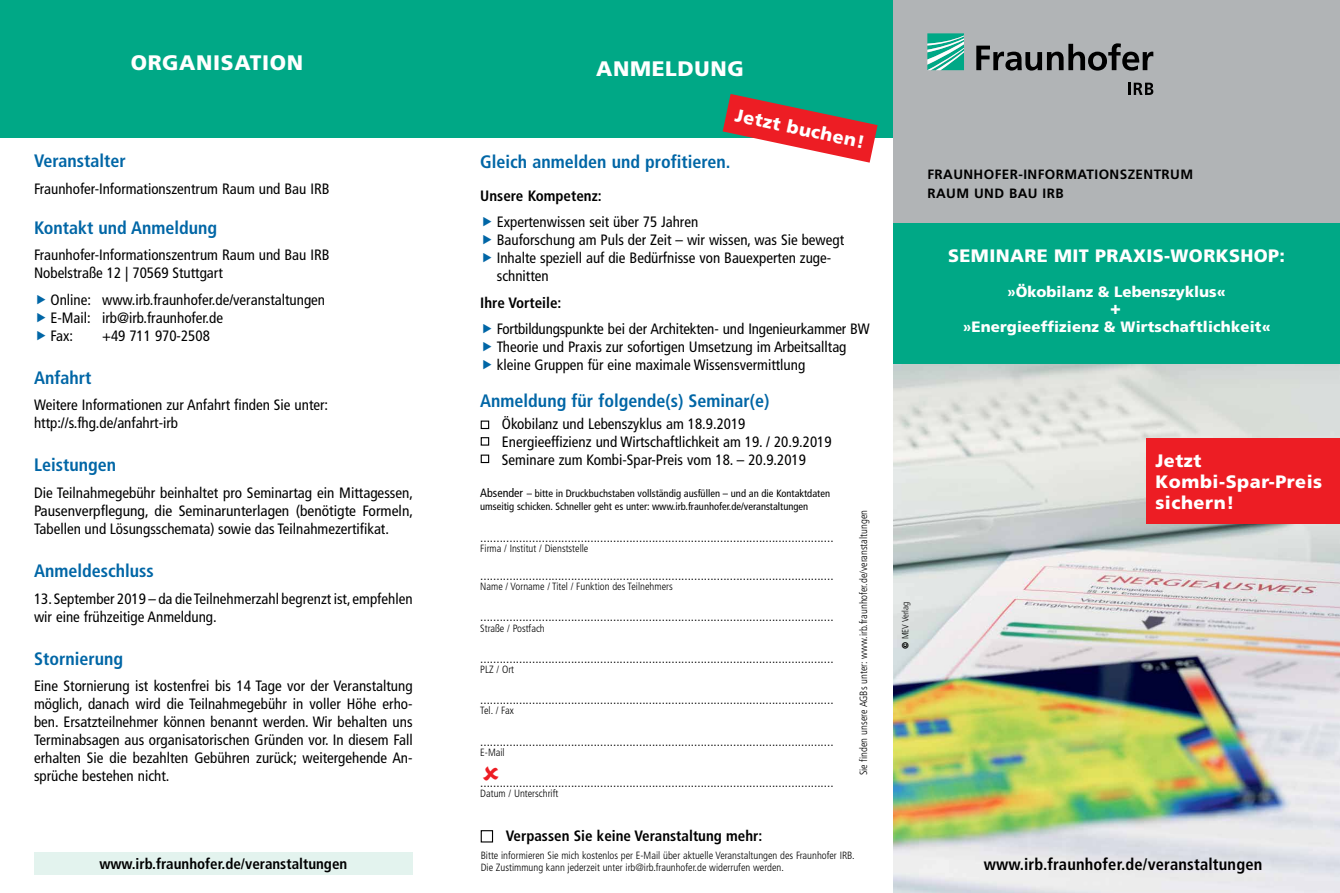
<style>
.page{position:relative;width:1340px;height:893px;background:#fff}
.page>*{position:absolute;margin:0;border:0;box-sizing:border-box;transform-origin:0 0}
.t1{font:900 21px "Frutiger LT Std";letter-spacing:.03em;color:#fff}
.t2{font:700 condensed 18px "Frutiger LT Std";color:#0066a6}
.t3{font:900 18px/21px "Frutiger LT Std";letter-spacing:.02em;color:#fff}
.t4{font:700 condensed 16.5px "Frutiger LT Std";letter-spacing:.01em;color:#000}
.t5{font:condensed 15px/18px "Frutiger LT Std";color:#000}
.t6{font:700 condensed 15px "Frutiger LT Std";color:#000}
.t7{font:900 15px "Frutiger LT Std";letter-spacing:.01em;color:#fff}
.t8{font:300 condensed 13.5px "Frutiger LT Std";color:#000}
.t9{font:700 13.5px/19.5px "Frutiger LT Std";letter-spacing:.03em;color:#000}
.t10{font:300 condensed 10.5px/12.6px "Frutiger LT Std";color:#000}
.t11{font:condensed 10.5px/12.6px "Frutiger LT Std";color:#000}
.t12{font:300 condensed 9px "Frutiger LT Std";color:#000}
.s1{font-size:12px}
.s2{font-family:"Frutiger LT Com";font-weight:700}
.s3{font-weight:900;font-stretch:normal}
</style>
<div class="page">
<div style="left:0;top:0;width:970px;height:137px;background:#00a886"></div>
<div style="left:893px;top:0;width:446px;height:225px;background:#b1b4b6"></div>
<div style="left:893px;top:223px;width:446px;height:144px;background:#00a886"></div>
<svg style="left:722px;top:94px;width:155px;height:69px"></svg>
<div style="left:480px;top:830px;width:13px;height:12px;border:1px solid #000"></div>
<img style="left:893px;top:365px;width:446px;height:528px">
<div style="left:1146px;top:438px;width:193px;height:86px;background:#ed1d24"></div>
<div style="left:480px;top:421px;width:9px;height:8px;border:1px solid #000"></div>
<div style="left:480px;top:455px;width:9px;height:8px;border:1px solid #000"></div>
<div style="left:480px;top:437px;width:9px;height:9px;border:1px solid #000"></div>
<svg style="left:927px;top:33px;width:37px;height:37px"></svg>
<svg style="left:976px;top:43px;width:177px;height:28px"></svg>
<svg style="left:1128px;top:83px;width:25px;height:12px"></svg>
<div style="left:34px;top:852px;width:378px;height:23px;background:#e3f3ee"></div>
<h1 class="t1" style="left:131px;top:50px;width:174px">Organisation</h1>
<h1 class="t1" style="left:596px;top:56px;width:149px">Anmeldung</h1>
<p class="t2" style="left:34px;top:151px;width:93px">Veranstalter</p>
<p class="t5" style="left:34px;top:180px;width:297px">Fraunhofer-Informationszentrum Raum und Bau IRB</p>
<p class="t2" style="left:34px;top:217px;width:185px">Kontakt und Anmeldung</p>
<p class="t5" style="left:34px;top:246px;width:297px">Fraunhofer-Informationszentrum Raum und Bau IRB<br>Nobelstraße 12 | 70569 Stuttgart</p>
<p class="t5" style="left:51px;top:290px;width:276px">Online: www.irb.fraunhofer.de/veranstaltungen<br>E-Mail: irb@irb.fraunhofer.de<br>Fax:</p>
<p class="t5" style="left:102px;top:326px;width:109px">+49 711 970-2508</p>
<p class="t2" style="left:34px;top:367px;width:59px">Anfahrt</p>
<p class="t5" style="left:34px;top:396px;width:296px">Weitere Informationen zur Anfahrt finden Sie unter: http://s.fhg.de/anfahrt-irb</p>
<p class="t2" style="left:34px;top:455px;width:84px">Leistungen</p>
<p class="t5" style="left:34px;top:484px;width:381px;text-align:justify">Die Teilnahmegebühr beinhaltet pro Seminartag ein Mittagessen, Pausenverpflegung, die Seminarunterlagen (benötigte Formeln, Tabellen und Lösungsschemata) sowie das Teilnahmezertifikat.</p>
<p class="t2" style="left:34px;top:560px;width:121px">Anmeldeschluss</p>
<p class="t5" style="left:34px;top:590px;width:380px">13. September 2019 – da die Teilnehmerzahl begrenzt ist, empfehlen wir eine frühzeitige Anmeldung.</p>
<p class="t2" style="left:34px;top:648px;width:91px">Stornierung</p>
<p class="t5" style="left:34px;top:677px;width:380px;text-align:justify">Eine Stornierung ist kostenfrei bis 14 Tage vor der Veranstaltung möglich, danach wird die Teilnahmegebühr in voller Höhe erho&shy;ben. Ersatzteilnehmer können benannt werden. Wir behalten uns Terminabsagen aus organisatorischen Gründen vor. In diesem Fall erhalten Sie die bezahlten Gebühren zurück; weitergehende An&shy;sprüche bestehen nicht.</p>
<p class="t6" style="left:99px;top:855px;width:249px">www.irb.fraunhofer.de/veranstaltungen</p>
<p class="t3" style="left:737px;top:105px;width:133px;rotate:12deg">Jetzt buchen!</p>
<p class="t2" style="left:480px;top:151px;width:252px">Gleich anmelden und profitieren.</p>
<p class="t6" style="left:480px;top:187px;width:123px">Unsere Kompetenz:</p>
<p class="t5" style="left:497px;top:213px;width:349px">Expertenwissen seit über 75 Jahren<br>Bauforschung am Puls der Zeit – wir wissen, was Sie bewegt Inhalte speziell auf die Bedürfnisse von Bauexperten zuge&shy;schnitten</p>
<p class="t6" style="left:480px;top:294px;width:83px">Ihre Vorteile:</p>
<p class="t5" style="left:497px;top:320px;width:374px">Fortbildungspunkte bei der Architekten- und Ingenieurkammer BW<br>Theorie und Praxis zur sofortigen Umsetzung im Arbeitsalltag kleine Gruppen für eine maximale Wissensvermittlung</p>
<p class="t2" style="left:480px;top:390px;width:291px">Anmeldung für folgende(s) Seminar(e)</p>
<p class="t5" style="left:502px;top:415px;width:331px">Ökobilanz und Lebenszyklus am 18.9.2019<br>Energieeffizienz und Wirtschaftlichkeit am 19. / 20.9.2019<br>Seminare zum Kombi-Spar-Preis vom 18. – 20.9.2019</p>
<p class="t11" style="left:480px;top:487px;width:351px"><span class="s1">Absender</span> – bitte in Druckbuchstaben vollständig ausfüllen – und an die Kontaktdaten umseitig schicken. Schneller geht es unter: www.irb.fraunhofer.de/veranstaltungen</p>
<p class="t8" style="left:480px;top:529px;width:355px">.............................................................................................................</p>
<p class="t10" style="left:480px;top:542px;width:110px">Firma / Institut / Dienststelle</p>
<p class="t8" style="left:480px;top:568px;width:355px">.............................................................................................................</p>
<p class="t10" style="left:480px;top:580px;width:194px">Name / Vorname / Titel / Funktion des Teilnehmers</p>
<p class="t8" style="left:480px;top:609px;width:355px">.............................................................................................................</p>
<p class="t10" style="left:480px;top:622px;width:66px">Straße / Postfach</p>
<p class="t8" style="left:480px;top:650px;width:355px">.............................................................................................................</p>
<p class="t10" style="left:480px;top:663px;width:35px">PLZ / Ort</p>
<p class="t8" style="left:480px;top:692px;width:355px">.............................................................................................................</p>
<p class="t10" style="left:480px;top:705px;width:35px">Tel. / Fax</p>
<p class="t8" style="left:480px;top:733px;width:355px">.............................................................................................................</p>
<p class="t10" style="left:480px;top:746px;width:26px">E-Mail</p>
<p class="t8" style="left:480px;top:775px;width:355px">.............................................................................................................</p>
<p class="t10" style="left:480px;top:787px;width:80px">Datum / Unterschrift</p>
<p class="t10" style="left:857px;top:775px;width:267px;rotate:-90deg">Sie finden unsere AGBs unter: www.irb.fraunhofer.de/veranstaltungen</p>
<p class="t6" style="left:506px;top:827px;width:258px">Verpassen Sie keine Veranstaltung mehr:</p>
<p class="t10" style="left:480px;top:849px;width:375px">Bitte informieren Sie mich kostenlos per E-Mail über aktuelle Veranstaltungen des Fraunhofer IRB.<br>Die Zustimmung kann jederzeit unter irb@irb.fraunhofer.de widerrufen werden.</p>
<p class="t9" style="left:927px;top:164px;width:267px">FRAUNHOFER-INFORMATIONSZENTRUM<br>RAUM UND BAU IRB</p>
<p class="t3" style="left:948px;top:245px;width:338px">Seminare mit Praxis-Workshop:</p>
<p class="t7" style="left:1007px;top:283px;width:220px"><span class="s2">»</span>Ökobilanz &amp; Lebenszyklus«</p>
<p class="t7" style="left:971px;top:317px;width:301px">Energieeffizienz &amp; Wirtschaftlichkeit«</p>
<p class="t3" style="left:1110px;top:297px;width:12px">+</p>
<p class="t12" style="left:900px;top:649px;width:49px;rotate:-90deg"><span class="s3">©</span> MEV Verlag</p>
<p class="t3" style="left:1155px;top:450px;width:168px">Jetzt<br>Kombi-Spar-Preis sichern!</p>
<p class="t4" style="left:983px;top:855px;width:280px">www.irb.fraunhofer.de/veranstaltungen</p>
</div>
